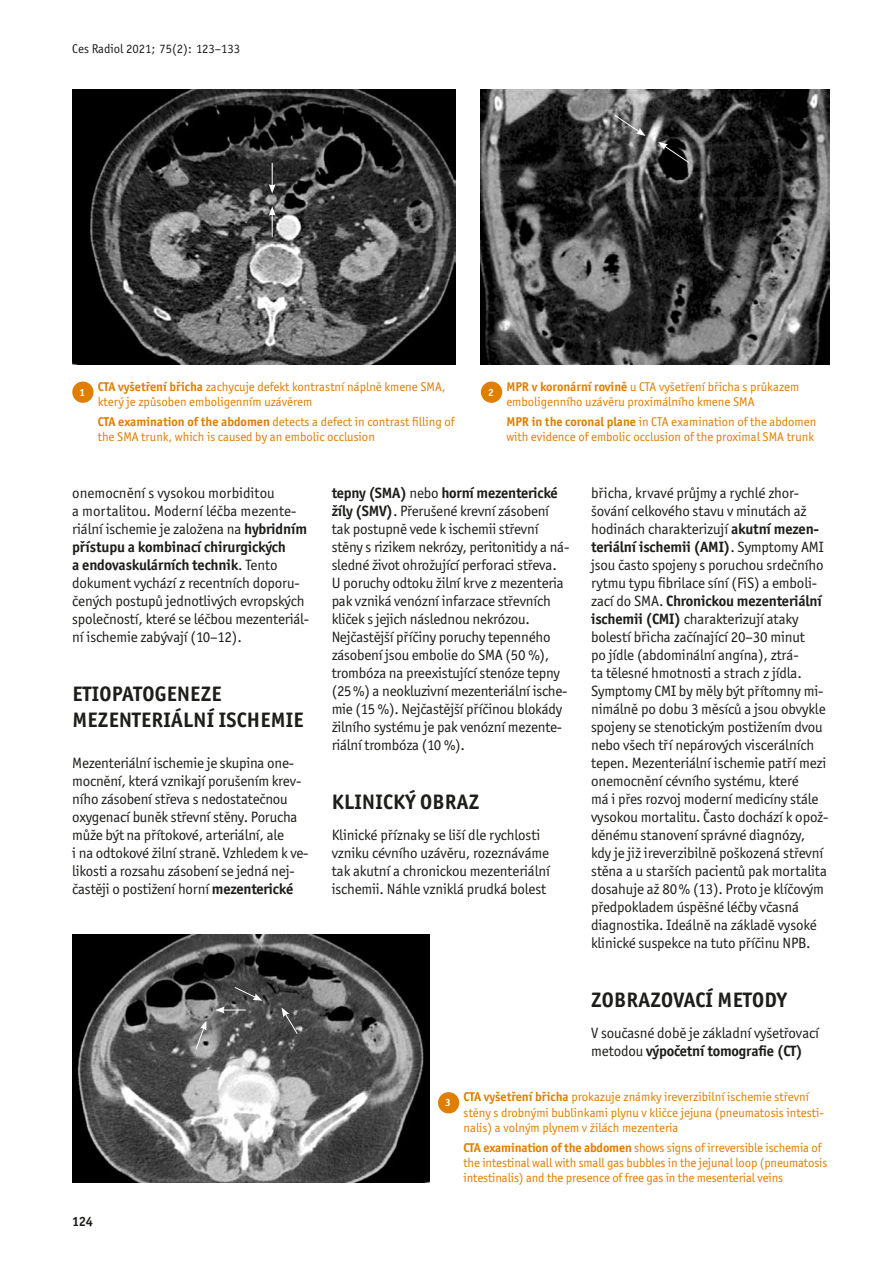
<style>
.page{position:relative;width:893px;height:1263px;background:#fff}
.page>*{position:absolute;margin:0;border:0;box-sizing:border-box;transform-origin:0 0}
.t1{font:700 21px/25.2px "Officina Sans Itc TOT";letter-spacing:.015em;color:#1d1d1b}
.t2{font:15px/18px "Officina Sans Itc TOT";letter-spacing:-.01em;color:#1d1d1b}
.t3{font:700 13.5px "Officina Sans Itc TOT";color:#1d1d1b}
.t4{font:12.75px/15.3px "Officina Sans Itc TOT";color:#df7e00}
.t5{font:12.75px "Officina Sans Itc TOT";color:#1d1d1b}
.s1{font-weight:700}
</style>
<div class="page">
<img style="left:72px;top:89px;width:384px;height:275px">
<img style="left:481px;top:89px;width:349px;height:275px">
<div style="left:72px;top:381px;width:22px;height:22px;background:#df7e00;border-radius:50%"></div>
<div style="left:481px;top:381px;width:21px;height:22px;background:#df7e00;border-radius:50%"></div>
<img style="left:72px;top:935px;width:357px;height:247px">
<div style="left:438px;top:1092px;width:21px;height:21px;background:#df7e00;border-radius:50%"></div>
<svg style="left:269px;top:163px;width:7px;height:30px"></svg>
<svg style="left:269px;top:206px;width:7px;height:31px"></svg>
<svg style="left:614px;top:114px;width:32px;height:22px"></svg>
<svg style="left:658px;top:142px;width:32px;height:22px"></svg>
<svg style="left:195px;top:1021px;width:11px;height:29px"></svg>
<svg style="left:281px;top:1007px;width:17px;height:28px"></svg>
<svg style="left:215px;top:986px;width:47px;height:27px"></svg>
<p class="t5" style="left:72px;top:41px;width:169px">Ces Radiol 2021; 75(2): 123–133</p>
<p class="t4" style="left:98px;top:379px;width:349px;text-indent:-18px"><sub>1</sub> <span class="s1">CTA vyšetření břicha</span> zachycuje defekt kontrastní náplně kmene SMA, který je způsoben emboligenním uzávěrem</p>
<p class="t4" style="left:98px;top:414px;width:358px"><span class="s1">CTA examination of the abdomen</span> detects a defect in contrast filling of the SMA trunk, which is caused by an embolic occlusion</p>
<p class="t4" style="left:506px;top:379px;width:294px;text-indent:-18px"><sub>2</sub> <span class="s1">MPR v koronární rovině</span> u CTA vyšetření břicha s průkazem emboligenního uzávěru proximálního kmene SMA</p>
<p class="t4" style="left:506px;top:414px;width:311px"><span class="s1">MPR in the coronal plane</span> in CTA examination of the abdomen with evidence of embolic occlusion of the proximal SMA trunk</p>
<p class="t2" style="left:72px;top:484px;width:238px">onemocnění s vysokou morbiditou<br>a mortalitou. Moderní léčba mezente&shy;riální ischemie je založena na <span class="s1">hybridním přístupu a kombinací chirurgických<br>a endovaskulárních technik</span>. Tento dokument vychází z recentních doporu&shy;čených postupů jednotlivých evropských společností, které se léčbou mezenteriál&shy;ní ischemie zabývají (10–12).</p>
<h1 class="t1" style="left:72px;top:681px;width:233px">ETIOPATOGENEZE<br>MEZENTERIÁLNÍ ISCHEMIE</h1>
<p class="t2" style="left:72px;top:754px;width:238px">Mezenteriální ischemie je skupina one&shy;mocnění, která vznikají porušením krev&shy;ního zásobení střeva s nedostatečnou oxygenací buněk střevní stěny. Porucha může být na přítokové, arteriální, ale<br>i na odtokové žilní straně. Vzhledem k ve&shy;likosti a rozsahu zásobení se jedná nej&shy;častěji o postižení horní <span class="s1">mezenterické</span></p>
<p class="t3" style="left:72px;top:1213px;width:22px">124</p>
<p class="t2" style="left:332px;top:484px;width:239px"><span class="s1">tepny (SMA)</span> nebo <span class="s1">horní mezenterické žíly (SMV)</span>. Přerušené krevní zásobení tak postupně vede k ischemii střevní stěny s rizikem nekrózy, peritonitidy a ná&shy;sledné život ohrožující perforaci střeva.<br>U poruchy odtoku žilní krve z mezenteria pak vzniká venózní infarzace střevních kliček sjejich následnou nekrózou.<br>Nejčastější příčiny poruchy tepenného zásobení jsou embolie do SMA (50 %), trombóza na preexistující stenóze tepny (25%) a neokluzivní mezenteriální ische&shy;mie (15 %). Nejčastější příčinou blokády žilního systému je pak venózní mezente&shy;riální trombóza (10 %).</p>
<h1 class="t1" style="left:332px;top:789px;width:149px">KLINICKÝ OBRAZ</h1>
<p class="t2" style="left:332px;top:826px;width:220px">Klinické příznaky se liší dle rychlosti vzniku cévního uzávěru, rozeznáváme tak akutní a chronickou mezenteriální ischemii. Náhle vzniklá prudká bolest</p>
<p class="t2" style="left:591px;top:484px;width:239px">břicha, krvavé průjmy a rychlé zhor&shy;šování celkového stavu v minutách až hodinách charakterizují <span class="s1">akutní mezen&shy;teriální ischemii (AMI)</span>. Symptomy AMI jsou často spojeny s poruchou srdečního rytmu typu fibrilace síní (FiS) a emboli&shy;zací do SMA. <span class="s1">Chronickou mezenteriální ischemii (CMI)</span> charakterizují ataky bolestí břicha začínající 20–30 minut<br>po jídle (abdominální angína), ztrá-<br>ta tělesné hmotnosti a strach z jídla.<br>Symptomy CMI by měly být přítomny mi&shy;nimálně po dobu 3 měsíců a jsou obvykle spojeny se stenotickým postižením dvou nebo všech tří nepárových viscerálních tepen. Mezenteriální ischemie patří mezi onemocnění cévního systému, které<br>má i přes rozvoj moderní medicíny stále vysokou mortalitu. Často dochází k opož&shy;děnému stanovení správné diagnózy, kdy je již ireverzibilně poškozená střevní stěna a u starších pacientů pak mortalita dosahuje až 80% (13). Proto je klíčovým předpokladem úspěšné léčby včasná diagnostika. Ideálně na základě vysoké klinické suspekce na tuto příčinu NPB.</p>
<h1 class="t1" style="left:591px;top:987px;width:197px">ZOBRAZOVACÍ METODY</h1>
<p class="t2" style="left:591px;top:1024px;width:229px">V současné době je základní vyšetřovací metodou <span class="s1">výpočetní tomografie (CT)</span></p>
<p class="t4" style="left:463px;top:1089px;width:362px;text-indent:-18px"><sub>3</sub> <span class="s1">CTA vyšetření břicha</span> prokazuje známky ireverzibilní ischemie střevní stěny s drobnými bublinkami plynu v kličce jejuna (pneumatosis intesti&shy;nalis) a volným plynem v žilách mezenteria</p>
<p class="t4" style="left:463px;top:1140px;width:365px"><span class="s1">CTA examination of the abdomen</span> shows signs of irreversible ischemia of the intestinal wall with small gas bubbles in the jejunal loop (pneumatosis intestinalis) and the presence of free gas in the mesenterial veins</p>
</div>
